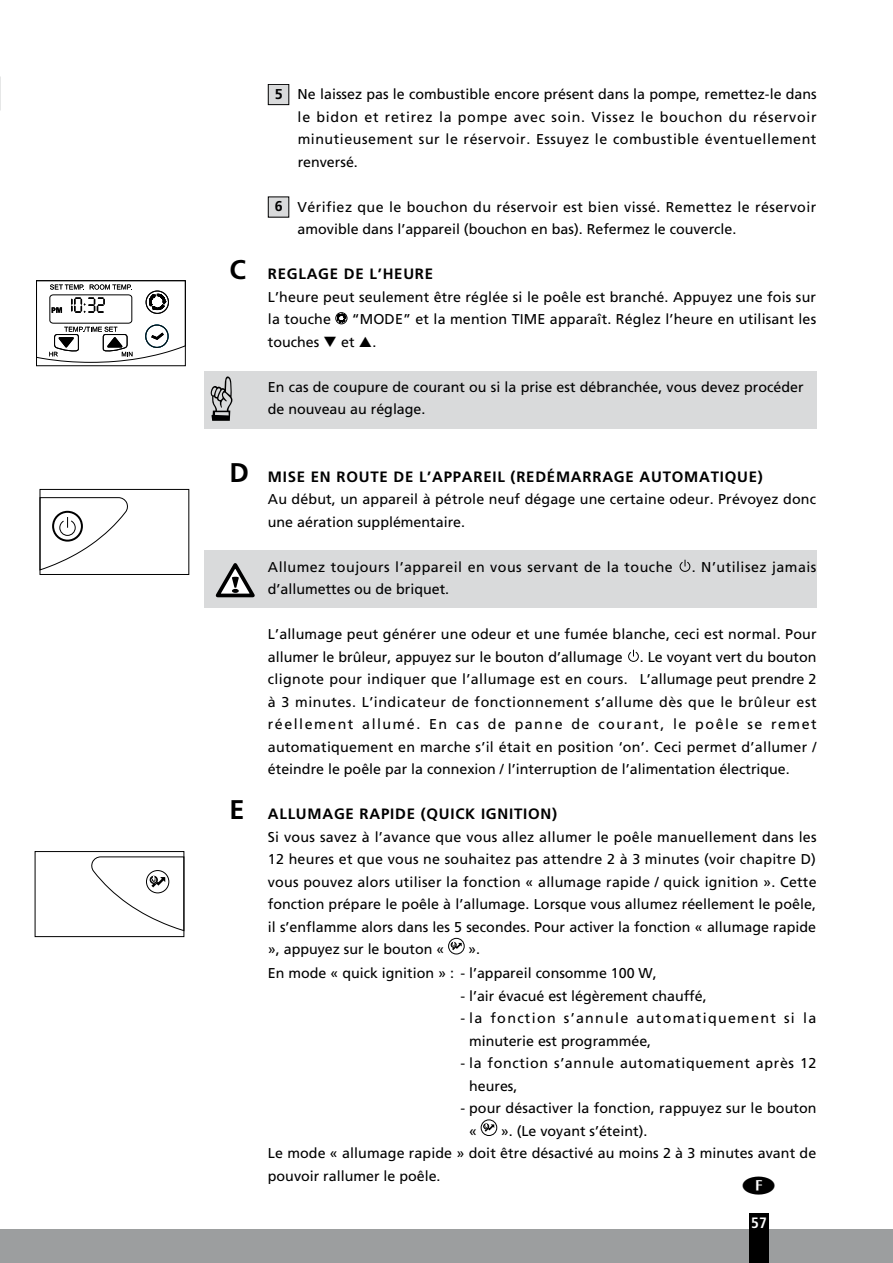
<style>
.page{position:relative;width:893px;height:1263px;background:#fff}
.page>*{position:absolute;margin:0;border:0;box-sizing:border-box;transform-origin:0 0}
.t1{font:700 15px "Frutiger LT Std";letter-spacing:.05em;color:#000}
.t2{font:700 condensed 15px "Frutiger";color:#fff}
.t3{font:14.25px/22.5px "Frutiger";letter-spacing:.005em;color:#000}
.t4{font:14.25px/22.5px "Frutiger";letter-spacing:.03em;color:#000}
.t5{font:14.25px "Frutiger";letter-spacing:.035em;color:#000}
.t6{font:14.25px/22.5px "Frutiger";letter-spacing:.09em;color:#000}
.t7{font:14.25px/22.5px "Frutiger";letter-spacing:.045em;color:#000}
.s1{font-weight:700}
.s2{font-size:27px}
</style>
<div class="page">
<div style="left:0;top:1229px;width:893px;height:34px;background:#9c9e9f"></div>
<div style="left:749px;top:1213px;width:20px;height:50px;background:#000"></div>
<div style="left:204px;top:550px;width:612px;height:58px;background:#d9dadb"></div>
<svg style="left:216px;top:563px;width:39px;height:35px"></svg>
<div style="left:204px;top:371px;width:612px;height:57px;background:#d9dadb"></div>
<div style="left:268px;top:84px;width:21px;height:21px;background:#d9dadb"></div>
<div style="left:268px;top:84px;width:21px;height:21px;border:1px solid #000"></div>
<div style="left:268px;top:197px;width:21px;height:20px;background:#d9dadb"></div>
<div style="left:336px;top:312px;width:11px;height:12px;border:1px solid #000;border-radius:50%"></div>
<svg style="left:337px;top:314px;width:9px;height:8px"></svg>
<svg style="left:679px;top:559px;width:12px;height:13px"></svg>
<svg style="left:628px;top:649px;width:11px;height:13px"></svg>
<div style="left:448px;top:938px;width:16px;height:16px;border:1px solid #000;border-radius:50%"></div>
<svg style="left:451px;top:942px;width:11px;height:8px"></svg>
<div style="left:481px;top:1120px;width:16px;height:15px;border:1px solid #000;border-radius:50%"></div>
<svg style="left:484px;top:1124px;width:10px;height:8px"></svg>
<svg style="left:36px;top:280px;width:150px;height:83px"></svg>
<div style="left:40px;top:489px;width:149px;height:86px;border:1px solid #000"></div>
<svg style="left:40px;top:497px;width:88px;height:73px"></svg>
<div style="left:35px;top:851px;width:149px;height:86px;border:1px solid #000"></div>
<svg style="left:91px;top:856px;width:93px;height:75px"></svg>
<p class="t3" style="left:298px;top:83px;width:521px;text-align:justify;text-indent:-23px"><span class="s1">5</span> Ne laissez pas le combustible encore présent dans la pompe, remettez-le dans le bidon et retirez la pompe avec soin. Vissez le bouchon du réservoir minutieusement sur le réservoir. Essuyez le combustible éventuellement renversé.</p>
<p class="t4" style="left:298px;top:195px;width:520px;text-indent:-23px"><span class="s1">6</span> Vérifiez que le bouchon du réservoir est bien vissé. Remettez le réservoir amovible dans l’appareil (bouchon en bas). Refermez le couvercle.</p>
<p class="t1" style="left:230px;top:265px;width:205px"><span class="s2">C</span> REGLAGE DE L’HEURE</p>
<p class="t3" style="left:268px;top:285px;width:550px">L’heure peut seulement être réglée si le poêle est branché. Appuyez une fois sur la touche</p>
<p class="t3" style="left:268px;top:308px;width:550px;text-indent:84px">“MODE” et la mention TIME apparaît. Réglez l’heure en utilisant les touches ❑ et</p>
<p class="t3" style="left:373px;top:330px;width:5px">.</p>
<p class="t3" style="left:268px;top:375px;width:537px">En cas de coupure de courant ou si la prise est débranchée, vous devez procéder de nouveau au réglage.</p>
<p class="t1" style="left:230px;top:467px;width:535px"><span class="s2">D</span> MISE EN ROUTE DE L’APPAREIL (REDÉMARRAGE AUTOMATIQUE)</p>
<p class="t3" style="left:268px;top:488px;width:550px">Au début, un appareil à pétrole neuf dégage une certaine odeur. Prévoyez donc une aération supplémentaire.</p>
<p class="t5" style="left:268px;top:558px;width:406px">Allumez toujours l’appareil en vous servant de la touche</p>
<p class="t5" style="left:692px;top:558px;width:126px">. N’utilisez jamais</p>
<p class="t3" style="left:268px;top:578px;width:183px">d’allumettes ou de briquet.</p>
<p class="t3" style="left:268px;top:623px;width:550px;text-align:justify">L’allumage peut générer une odeur et une fumée blanche, ceci est normal. Pour allumer le brûleur, appuyez sur le bouton d’allumage . Le voyant vert du bouton clignote pour indiquer que l’allumage est en cours. L’allumage peut prendre 2 à 3 minutes. L’indicateur de fonctionnement s’allume dès que le brûleur est réellement allumé. En cas de panne de courant, le poêle se remet automatiquement en marche s’il était en position ‘on’. Ceci permet d’allumer / éteindre le poêle par la connexion / l’interruption de l’alimentation électrique.</p>
<p class="t1" style="left:230px;top:805px;width:329px"><span class="s2">E</span> ALLUMAGE RAPIDE (QUICK IGNITION)</p>
<p class="t3" style="left:268px;top:825px;width:550px;text-align:justify">Si vous savez à l’avance que vous allez allumer le poêle manuellement dans les 12 heures et que vous ne souhaitez pas attendre 2 à 3 minutes (voir chapitre D) vous pouvez alors utiliser la fonction « allumage rapide / quick ignition ». Cette fonction prépare le poêle à l’allumage. Lorsque vous allumez réellement le poêle, il s’enflamme alors dans les 5 secondes. Pour activer la fonction « allumage rapide », appuyez sur le bouton «</p>
<p class="t3" style="left:268px;top:937px;width:390px;line-height:24px;text-indent:200px">».<br>En mode « quick ignition » : - l’appareil consomme 100 W,</p>
<p class="t3" style="left:460px;top:984px;width:248px">- l’air évacué est légèrement chauffé,</p>
<p class="t6" style="left:469px;top:1007px;width:349px;text-indent:-9px">- la fonction s’annule automatiquement si la minuterie est programmée,</p>
<p class="t7" style="left:469px;top:1052px;width:349px;text-indent:-9px">- la fonction s’annule automatiquement après 12 heures,</p>
<p class="t3" style="left:469px;top:1097px;width:349px;text-indent:-9px">- pour désactiver la fonction, rappuyez sur le bouton «</p>
<p class="t3" style="left:268px;top:1119px;width:550px;text-indent:233px">». (Le voyant s’éteint).<br>Le mode « allumage rapide » doit être désactivé au moins 2 à 3 minutes avant de pouvoir rallumer le poêle.</p>
<p class="t2" style="left:751px;top:1214px;width:17px">57</p>
</div>
